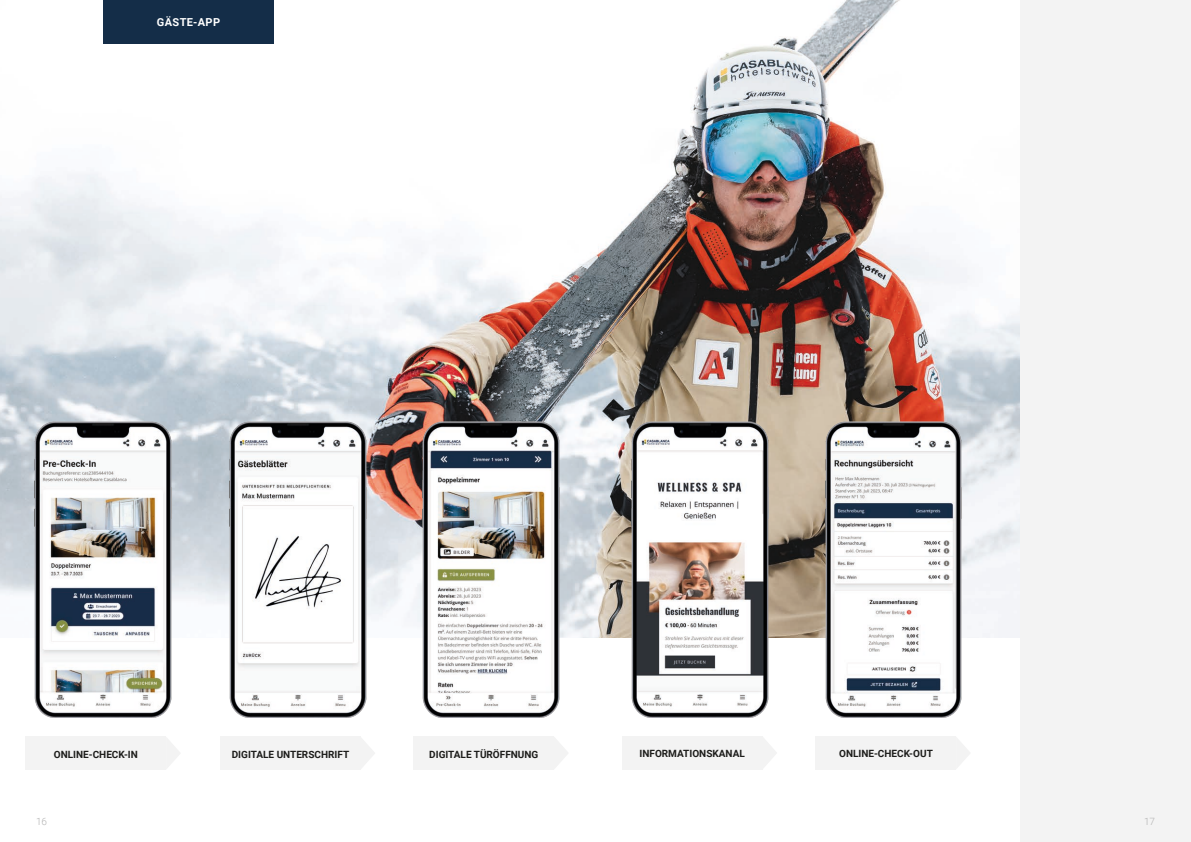
<style>
.page{position:relative;width:1191px;height:842px;background:#fff}
.page>*{position:absolute;margin:0;border:0;box-sizing:border-box;transform-origin:0 0}
.Label{font:700 11px "Roboto";letter-spacing:.035em;color:#fff}
.t1{font:700 10px "Roboto";color:#1d1d1b}
.t2{font:300 10px "Roboto";color:#b2b2b2}
</style>
<div class="page">
<img style="left:0;top:0;width:1020px;height:637px">
<img style="left:35px;top:417px;width:137px;height:300px">
<img style="left:229px;top:417px;width:137px;height:300px">
<img style="left:423px;top:417px;width:136px;height:300px">
<div style="left:26px;top:737px;width:140px;height:33px;background:#f3f3f3"></div>
<svg style="left:166px;top:738px;width:14px;height:31px"></svg>
<div style="left:220px;top:737px;width:140px;height:33px;background:#f3f3f3"></div>
<svg style="left:360px;top:737px;width:15px;height:33px"></svg>
<div style="left:413px;top:736px;width:141px;height:34px;background:#f3f3f3"></div>
<svg style="left:554px;top:737px;width:14px;height:32px"></svg>
<div style="left:103px;top:0;width:171px;height:43px;background:#142d48"></div>
<div style="left:622px;top:736px;width:140px;height:34px;background:#f3f3f3"></div>
<svg style="left:762px;top:736px;width:15px;height:34px"></svg>
<div style="left:815px;top:736px;width:141px;height:33px;background:#f3f3f3"></div>
<svg style="left:956px;top:738px;width:14px;height:30px"></svg>
<img style="left:631px;top:417px;width:137px;height:300px">
<img style="left:825px;top:417px;width:137px;height:300px">
<div style="left:1020px;top:0;width:171px;height:842px;background:#f3f3f3"></div>
<p class="Label" style="left:157px;top:14px;width:65px">GÄSTE-APP</p>
<p class="t1" style="left:54px;top:747px;width:86px">ONLINE-CHECK-IN</p>
<p class="t1" style="left:232px;top:747px;width:119px">DIGITALE UNTERSCHRIFT</p>
<p class="t1" style="left:429px;top:747px;width:111px">DIGITALE TÜRÖFFNUNG</p>
<p class="t1" style="left:639px;top:746px;width:107px">INFORMATIONSKANAL</p>
<p class="t1" style="left:839px;top:746px;width:95px">ONLINE-CHECK-OUT</p>
<p class="t2" style="left:36px;top:815px;width:13px">16</p>
<p class="t2" style="left:1144px;top:815px;width:13px">17</p>
</div>
